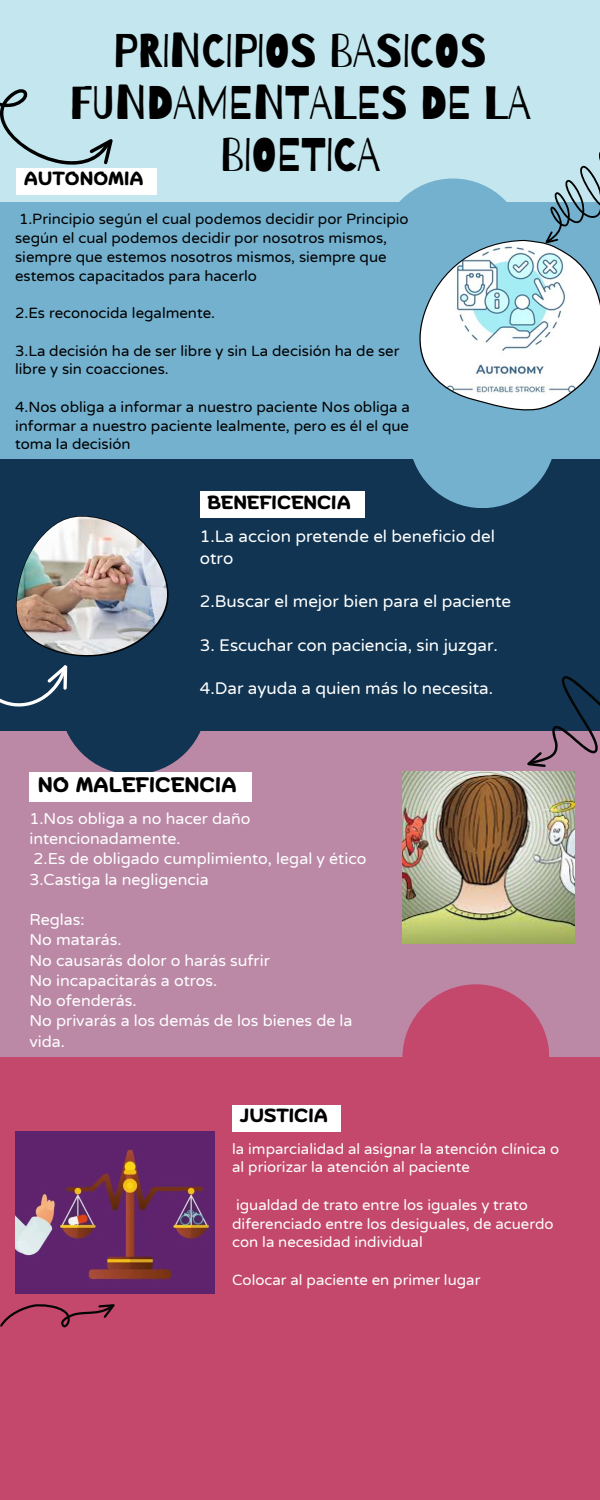
<style>
.page{position:relative;width:600px;height:1500px;background:#fff}
.page>*{position:absolute;margin:0;border:0;box-sizing:border-box;transform-origin:0 0}
.t1{font:47px/51.8px "Barriecito";color:#000;text-align:center}
.t2{font:700 21px "Biski";color:#000}
.t3{font:700 19px "Biski";color:#000}
.t4{font:17px/21.8px "Varela Round";color:#fff}
.t5{font:16px/20.2px "Varela Round";color:#fff}
.t6{font:15px/18.8px "Varela Round";color:#000}
.t7{font:15px/18.8px "Varela Round";color:#fff}
</style>
<div class="page">
<div style="left:0;top:0;width:600px;height:244px;background:#c4e7ef"></div>
<div style="left:0;top:723px;width:600px;height:344px;background:#bb89a6"></div>
<div style="left:0;top:445px;width:600px;height:286px;background:#103452"></div>
<div style="left:60px;top:628px;width:147px;height:146px;background:#103452;border-radius:50%"></div>
<div style="left:0;top:202px;width:600px;height:257px;background:#73b1cf"></div>
<div style="left:409px;top:361px;width:147px;height:147px;background:#73b1cf;border-radius:50%"></div>
<div style="left:0;top:1058px;width:600px;height:442px;background:#c3486c"></div>
<div style="left:402px;top:984px;width:147px;height:147px;background:#c3486c;border-radius:50%"></div>
<svg style="left:0;top:89px;width:113px;height:76px"></svg>
<svg style="left:419px;top:152px;width:181px;height:259px"></svg>
<img style="left:0;top:516px;width:169px;height:191px">
<svg style="left:527px;top:676px;width:73px;height:91px"></svg>
<svg style="left:0;top:1304px;width:115px;height:23px"></svg>
<img style="left:402px;top:771px;width:173px;height:173px">
<img style="left:15px;top:1131px;width:200px;height:163px">
<div style="left:16px;top:168px;width:141px;height:26px;background:#fff"></div>
<div style="left:200px;top:491px;width:164px;height:27px;background:#fff"></div>
<div style="left:29px;top:772px;width:222px;height:29px;background:#fff"></div>
<div style="left:232px;top:1105px;width:109px;height:26px;background:#fff"></div>
<h1 class="t1" style="left:69px;top:24px;width:463px">PRINCIPIOS BASICOS<br>FUNDAMENTALES DE LA<br>BIOETICA</h1>
<p class="t3" style="left:24px;top:171px;width:121px">AUTONOMIA</p>
<p class="t6" style="left:15px;top:210px;width:395px">1.Principio según el cual podemos decidir por Principio según el cual podemos decidir por nosotros mismos, siempre que estemos nosotros mismos, siempre que estemos capacitados para hacerlo</p>
<p class="t6" style="left:15px;top:304px;width:202px">2.Es reconocida legalmente.</p>
<p class="t6" style="left:15px;top:341px;width:386px">3.La decisión ha de ser libre y sin La decisión ha de ser libre y sin coacciones.</p>
<p class="t6" style="left:15px;top:398px;width:396px;text-align:justify">4.Nos obliga a informar a nuestro paciente Nos obliga a informar a nuestro paciente lealmente, pero es él el que toma la decisión</p>
<p class="t3" style="left:207px;top:494px;width:145px">BENEFICENCIA</p>
<h2 class="t4" style="left:200px;top:526px;width:297px">1.La accion pretende el beneficio del otro</h2>
<h3 class="t4" style="left:200px;top:591px;width:313px">2.Buscar el mejor bien para el paciente</h3>
<h3 class="t4" style="left:200px;top:635px;width:300px">3. Escuchar con paciencia, sin juzgar.</h3>
<h3 class="t4" style="left:200px;top:678px;width:295px">4.Dar ayuda a quien más lo necesita.</h3>
<h3 class="t2" style="left:38px;top:776px;width:200px">NO MALEFICENCIA</h3>
<p class="t5" style="left:29px;top:809px;width:339px">1.Nos obliga a no hacer daño intencionadamente.<br>2.Es de obligado cumplimiento, legal y ético<br>3.Castiga la negligencia</p>
<h2 class="t5" style="left:29px;top:910px;width:325px">Reglas:<br>No matarás.<br>No causarás dolor o harás sufrir<br>No incapacitarás a otros.<br>No ofenderás.<br>No privarás a los demás de los bienes de la vida.</h2>
<h3 class="t3" style="left:240px;top:1108px;width:89px">JUSTICIA</h3>
<h3 class="t7" style="left:232px;top:1140px;width:328px">la imparcialidad al asignar la atención clínica o al priorizar la atención al paciente</h3>
<p class="t7" style="left:232px;top:1196px;width:323px">igualdad de trato entre los iguales y trato diferenciado entre los desiguales, de acuerdo con la necesidad individual</p>
<p class="t7" style="left:232px;top:1271px;width:250px">Colocar al paciente en primer lugar</p>
</div>
